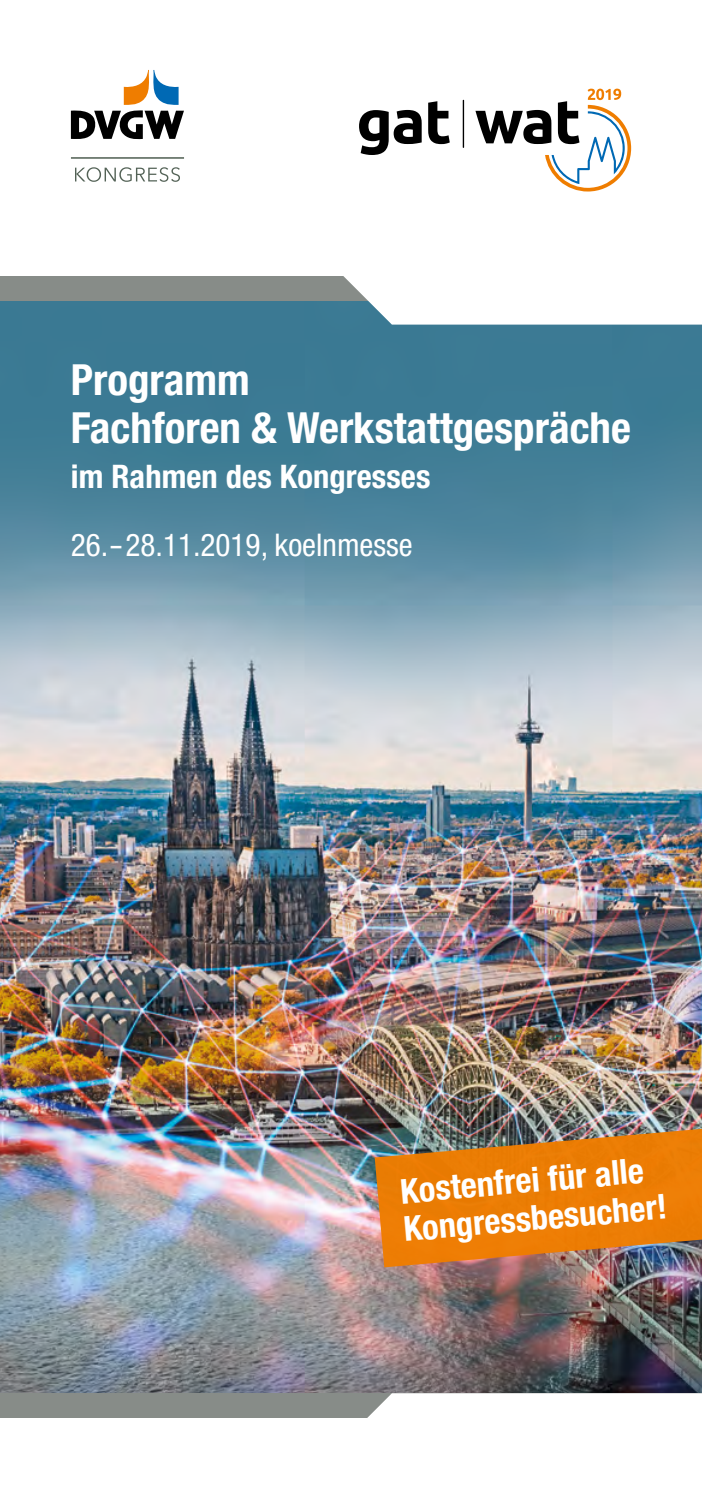
<style>
.page{position:relative;width:702px;height:1489px;background:#fff}
.page>*{position:absolute;margin:0;border:0;box-sizing:border-box;transform-origin:0 0}
.t1{font:700 condensed 43px/47.5px "Helvetica Neue";color:#fff}
.t2{font:700 condensed 34.5px/38px "Helvetica Neue";color:#fff}
.t3{font:700 condensed 32.5px "Helvetica Neue";letter-spacing:.005em;color:#fff}
.t4{font:condensed 31.25px "Helvetica Neue";color:#fff}
</style>
<div class="page">
<img style="left:0;top:301px;width:702px;height:1092px">
<hr style="left:71px;top:157px;width:113px;height:2px;background:#536256">
<svg style="left:71px;top:70px;width:113px;height:70px"></svg>
<svg style="left:75px;top:167px;width:105px;height:15px"></svg>
<svg style="left:359px;top:110px;width:62px;height:45px"></svg>
<svg style="left:428px;top:101px;width:22px;height:43px"></svg>
<svg style="left:475px;top:89px;width:156px;height:102px"></svg>
<hr style="left:462px;top:100px;width:2px;height:48px;background:#000">
<div style="left:0;top:276px;width:702px;height:25px;background:#878c88"></div>
<div style="left:0;top:1393px;width:702px;height:24px;background:#878c88"></div>
<svg style="left:317px;top:276px;width:385px;height:48px"></svg>
<svg style="left:317px;top:1393px;width:385px;height:25px"></svg>
<img style="left:374px;top:1125px;width:328px;height:142px">
<p class="t1" style="left:71px;top:355px;width:561px">Programm<br>Fachforen &amp; Werkstattgespräche</p>
<p class="t3" style="left:71px;top:457px;width:361px">im Rahmen des Kongresses</p>
<p class="t4" style="left:71px;top:527px;width:343px">26.-28.11.2019, koelnmesse</p>
<p class="t2" style="left:399px;top:1171px;width:265px;rotate:-5deg">Kostenfrei für alle<br>Kongressbesucher!</p>
</div>
